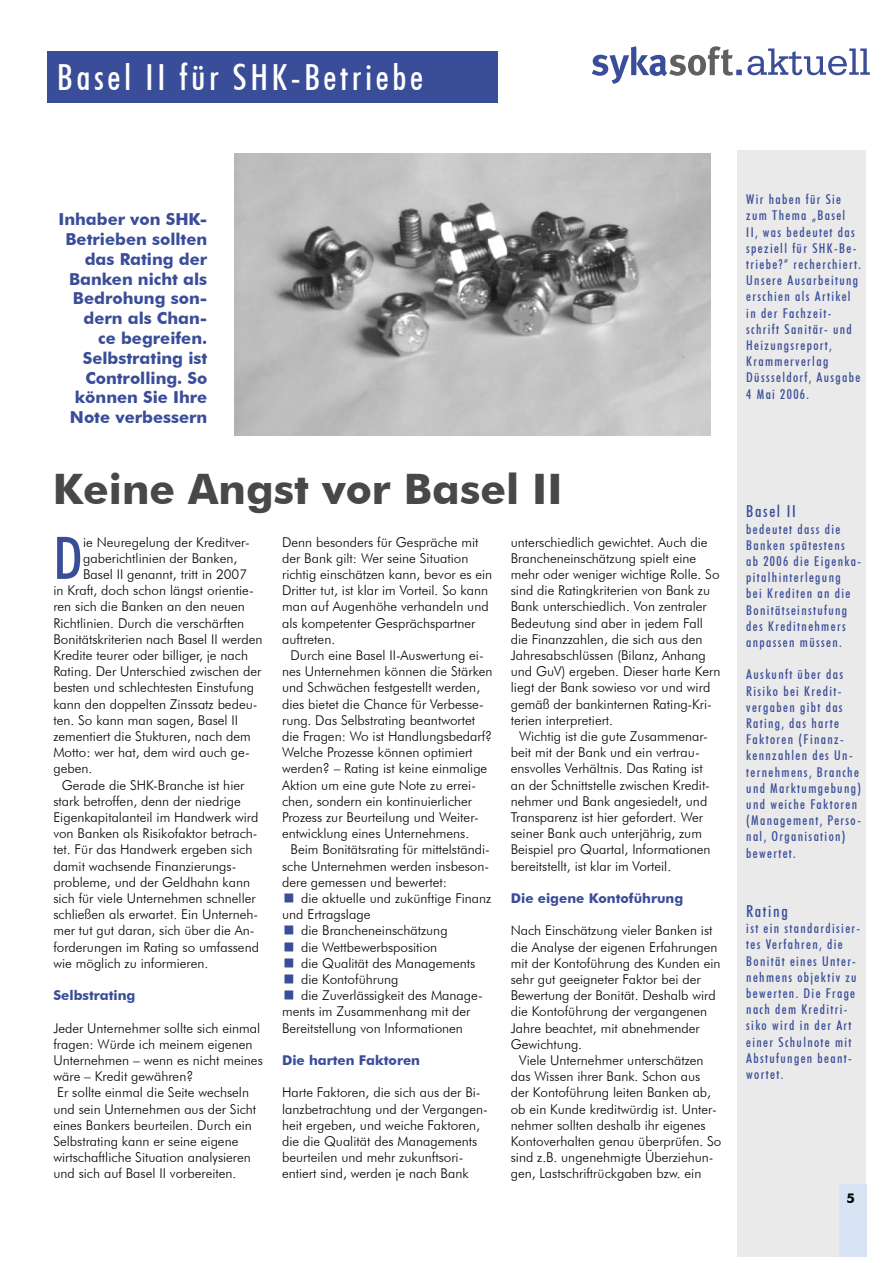
<style>
.page{position:relative;width:893px;height:1263px;background:#fff}
.page>*{position:absolute;margin:0;border:0;box-sizing:border-box;transform-origin:0 0}
.t1{font:500 condensed 58.95px "Futura BT";color:#3a4d98}
.t2{font:700 42px "Futura BT";color:#484848}
.t3{font:500 condensed 36px "Futura BT";letter-spacing:.1em;color:#fff}
.t4{font:700 16.5px/19.8px "Futura BT";color:#3a4d98;text-align:right}
.t5{font:500 condensed 16.5px "Futura BT";letter-spacing:.1em;color:#3a4d98}
.t6{font:300 13.5px/16.2px "Futura BT";color:#000}
.t7{font:500 condensed 13.5px/16.2px "Futura BT";letter-spacing:.1em;color:#3a4d98}
.t8{font:700 13.5px "Futura BT";color:#3a4d98}
.t9{font:700 13.5px "Futura BT";color:#000}
.s1{color:#3a4d98}
</style>
<div class="page">
<div style="left:737px;top:150px;width:129px;height:1107px;background:#eaeaea"></div>
<svg style="left:592px;top:46px;width:278px;height:38px"></svg>
<div style="left:839px;top:1184px;width:27px;height:72px;background:#d8e3f4"></div>
<div style="left:47px;top:51px;width:450px;height:51px;background:#3a4d98"></div>
<img style="left:235px;top:153px;width:475px;height:283px">
<h3 class="t3" style="left:57px;top:56px;width:367px">Basel II für SHK-Betriebe</h3>
<p class="t4" style="left:58px;top:209px;width:150px">Inhaber von SHK-<br>Betrieben sollten das Rating der<br>Banken nicht als<br>Bedrohung son&shy;dern als Chan-<br>ce begreifen.<br>Selbstrating ist<br>Controlling. So können Sie Ihre<br>Note verbessern</p>
<h2 class="t2" style="left:53px;top:463px;width:511px">Keine Angst vor Basel II</h2>
<h1 class="t1" style="left:53px;top:522px;width:31px">D</h1>
<p class="t6" style="left:83px;top:533px;width:168px">ie Neuregelung der Kreditver-</p>
<p class="t6" style="left:83px;top:550px;width:156px">gaberichtlinien der Banken,</p>
<p class="t6" style="left:83px;top:566px;width:166px">Basel II genannt, tritt in 2007</p>
<p class="t6" style="left:53px;top:582px;width:202px">in Kraft, doch schon längst orientie-</p>
<p class="t6" style="left:53px;top:598px;width:193px">ren sich die Banken an den neuen</p>
<p class="t6" style="left:53px;top:614px;width:192px">Richtlinien. Durch die verschärften</p>
<p class="t6" style="left:53px;top:631px;width:211px">Bonitätskriterien nach Basel II werden</p>
<p class="t6" style="left:53px;top:647px;width:196px">Kredite teurer oder billiger, je nach</p>
<p class="t6" style="left:53px;top:663px;width:210px">Rating. Der Unterschied zwischen der</p>
<p class="t6" style="left:53px;top:679px;width:202px">besten und schlechtesten Einstufung</p>
<p class="t6" style="left:53px;top:695px;width:206px">kann den doppelten Zinssatz bedeu-</p>
<p class="t6" style="left:53px;top:712px;width:186px">ten. So kann man sagen, Basel II</p>
<p class="t6" style="left:53px;top:728px;width:199px">zementiert die Stukturen, nach dem</p>
<p class="t6" style="left:53px;top:744px;width:198px">Motto: wer hat, dem wird auch ge-</p>
<p class="t6" style="left:53px;top:760px;width:40px">geben.</p>
<p class="t6" style="left:62px;top:776px;width:184px">Gerade die SHK-Branche ist hier</p>
<p class="t6" style="left:53px;top:793px;width:189px">stark betroffen, denn der niedrige</p>
<p class="t6" style="left:53px;top:809px;width:207px">Eigenkapitalanteil im Handwerk wird</p>
<p class="t6" style="left:53px;top:825px;width:206px">von Banken als Risikofaktor betrach-</p>
<p class="t6" style="left:53px;top:841px;width:201px">tet. Für das Handwerk ergeben sich</p>
<p class="t6" style="left:53px;top:857px;width:185px">damit wachsende Finanzierungs-</p>
<p class="t6" style="left:53px;top:874px;width:198px">probleme, und der Geldhahn kann</p>
<p class="t6" style="left:53px;top:890px;width:204px">sich für viele Unternehmen schneller</p>
<p class="t6" style="left:53px;top:906px;width:206px">schließen als erwartet. Ein Unterneh-</p>
<p class="t6" style="left:53px;top:922px;width:203px">mer tut gut daran, sich über die An-</p>
<p class="t6" style="left:53px;top:938px;width:207px">forderungen im Rating so umfassend</p>
<p class="t6" style="left:53px;top:955px;width:157px">wie möglich zu informieren.</p>
<p class="t8" style="left:53px;top:987px;width:84px">Selbstrating</p>
<p class="t6" style="left:53px;top:1019px;width:211px">Jeder Unternehmer sollte sich einmal fragen: Würde ich meinem eigenen Unternehmen – wenn es nicht meines wäre – Kredit gewähren?<br>Er sollte einmal die Seite wechseln und sein Unternehmen aus der Sicht eines Bankers beurteilen. Durch ein Selbstrating kann er seine eigene wirtschaftliche Situation analysieren und sich auf Basel II vorbereiten.</p>
<p class="t6" style="left:282px;top:533px;width:212px">Denn besonders für Gespräche mit der Bank gilt: Wer seine Situation richtig einschätzen kann, bevor es ein<br>Dritter tut, ist klar im Vorteil. So kann man auf Augenhöhe verhandeln und als kompetenter Gesprächspartner auftreten.</p>
<p class="t6" style="left:282px;top:647px;width:212px;text-indent:9px">Durch eine Basel II-Auswertung ei&shy;nes Unternehmen können die Stärken und Schwächen festgestellt werden, dies bietet die Chance für Verbesse&shy;rung. Das Selbstrating beantwortet die Fragen: Wo ist Handlungsbedarf?<br>Welche Prozesse können optimiert werden? – Rating ist keine einmalige Aktion um eine gute Note zu errei&shy;chen, sondern ein kontinuierlicher Prozess zur Beurteilung und Weiter&shy;entwicklung eines Unternehmens.</p>
<p class="t6" style="left:282px;top:841px;width:209px;text-align:justify;text-indent:9px">Beim Bonitätsrating für mittelständi&shy;sche Unternehmen werden insbeson&shy;dere gemessen und bewertet:</p>
<p class="t6" style="left:282px;top:890px;width:211px"><span class="s1">▪</span> die aktuelle und zukünftige Finanz und Ertragslage</p>
<p class="t6" style="left:282px;top:922px;width:167px"><span class="s1">▪</span> die Brancheneinschätzung</p>
<p class="t6" style="left:282px;top:938px;width:157px"><span class="s1">▪</span> die Wettbewerbsposition</p>
<p class="t6" style="left:282px;top:955px;width:195px"><span class="s1">▪</span> die Qualität des Managements</p>
<p class="t6" style="left:282px;top:971px;width:118px"><span class="s1">▪</span> die Kontoführung</p>
<p class="t6" style="left:282px;top:987px;width:202px"><span class="s1">▪</span> die Zuverlässigkeit des Manage&shy;ments im Zusammenhang mit der<br>Bereitstellung von Informationen</p>
<p class="t8" style="left:282px;top:1052px;width:140px">Die harten Faktoren</p>
<p class="t6" style="left:282px;top:1084px;width:207px">Harte Faktoren, die sich aus der Bi&shy;lanzbetrachtung und der Vergangen&shy;heit ergeben, und weiche Faktoren, die die Qualität des Managements beurteilen und mehr zukunftsori&shy;entiert sind, werden je nach Bank</p>
<p class="t6" style="left:511px;top:533px;width:211px">unterschiedlich gewichtet. Auch die Brancheneinschätzung spielt eine mehr oder weniger wichtige Rolle. So sind die Ratingkriterien von Bank zu Bank unterschiedlich. Von zentraler Bedeutung sind aber in jedem Fall die Finanzzahlen, die sich aus den Jahresabschlüssen (Bilanz, Anhang und GuV) ergeben. Dieser harte Kern liegt der Bank sowieso vor und wird gemäß der bankinternen Rating-Kri&shy;terien interpretiert.</p>
<p class="t6" style="left:511px;top:728px;width:201px;text-indent:9px">Wichtig ist die gute Zusammenar&shy;beit mit der Bank und ein vertrau&shy;ensvolles Verhältnis. Das Rating ist an der Schnittstelle zwischen Kredit&shy;nehmer und Bank angesiedelt, und Transparenz ist hier gefordert. Wer seiner Bank auch unterjährig, zum Beispiel pro Quartal, Informationen bereitstellt, ist klar im Vorteil.</p>
<p class="t8" style="left:511px;top:890px;width:174px">Die eigene Kontoführung</p>
<p class="t6" style="left:511px;top:922px;width:211px">Nach Einschätzung vieler Banken ist die Analyse der eigenen Erfahrungen mit der Kontoführung des Kunden ein sehr gut geeigneter Faktor bei der<br>Bewertung der Bonität. Deshalb wird die Kontoführung der vergangenen<br>Jahre beachtet, mit abnehmender<br>Gewichtung.</p>
<p class="t6" style="left:511px;top:1052px;width:212px;text-indent:9px">Viele Unternehmer unterschätzen das Wissen ihrer Bank. Schon aus der Kontoführung leiten Banken ab, ob ein Kunde kreditwürdig ist. Unter&shy;nehmer sollten deshalb ihr eigenes Kontoverhalten genau überprüfen. So sind z.B. ungenehmigte Überziehun&shy;gen, Lastschriftrückgaben bzw. ein</p>
<p class="t7" style="left:746px;top:191px;width:116px">Wir haben für Sie zum Thema „Basel<br>II, was bedeutet das speziell für SHK-Be&shy;triebe?“ recherchiert.<br>Unsere Ausarbeitung erschien als Artikel in der Fachzeit&shy;schrift Sanitär- und<br>Heizungsreport,<br>Krammerverlag<br>Düssseldorf, Ausgabe<br>4 Mai 2006.</p>
<p class="t5" style="left:746px;top:501px;width:51px">Basel II</p>
<p class="t7" style="left:746px;top:521px;width:116px">bedeutet dass die<br>Banken spätestens<br>ab 2006 die Eigenka&shy;pitalhinterlegung<br>bei Krediten an die<br>Bonitätseinstufung des Kreditnehmers anpassen müssen.</p>
<p class="t7" style="left:746px;top:666px;width:116px">Auskunft über das<br>Risiko bei Kredit&shy;vergaben gibt das<br>Rating, das harte<br>Faktoren (Finanz&shy;kennzahlen des Un&shy;ternehmens, Branche und Marktumgebung) und weiche Faktoren (Management, Perso&shy;nal, Organisation) bewertet.</p>
<p class="t5" style="left:746px;top:901px;width:43px">Rating</p>
<p class="t7" style="left:746px;top:920px;width:115px">ist ein standardisier&shy;tes Verfahren, die<br>Bonität eines Unter&shy;nehmens objektiv zu bewerten. Die Frage nach dem Kreditri&shy;siko wird in der Art einer Schulnote mit<br>Abstufungen beant&shy;wortet.</p>
<p class="t9" style="left:847px;top:1190px;width:10px">5</p>
</div>
